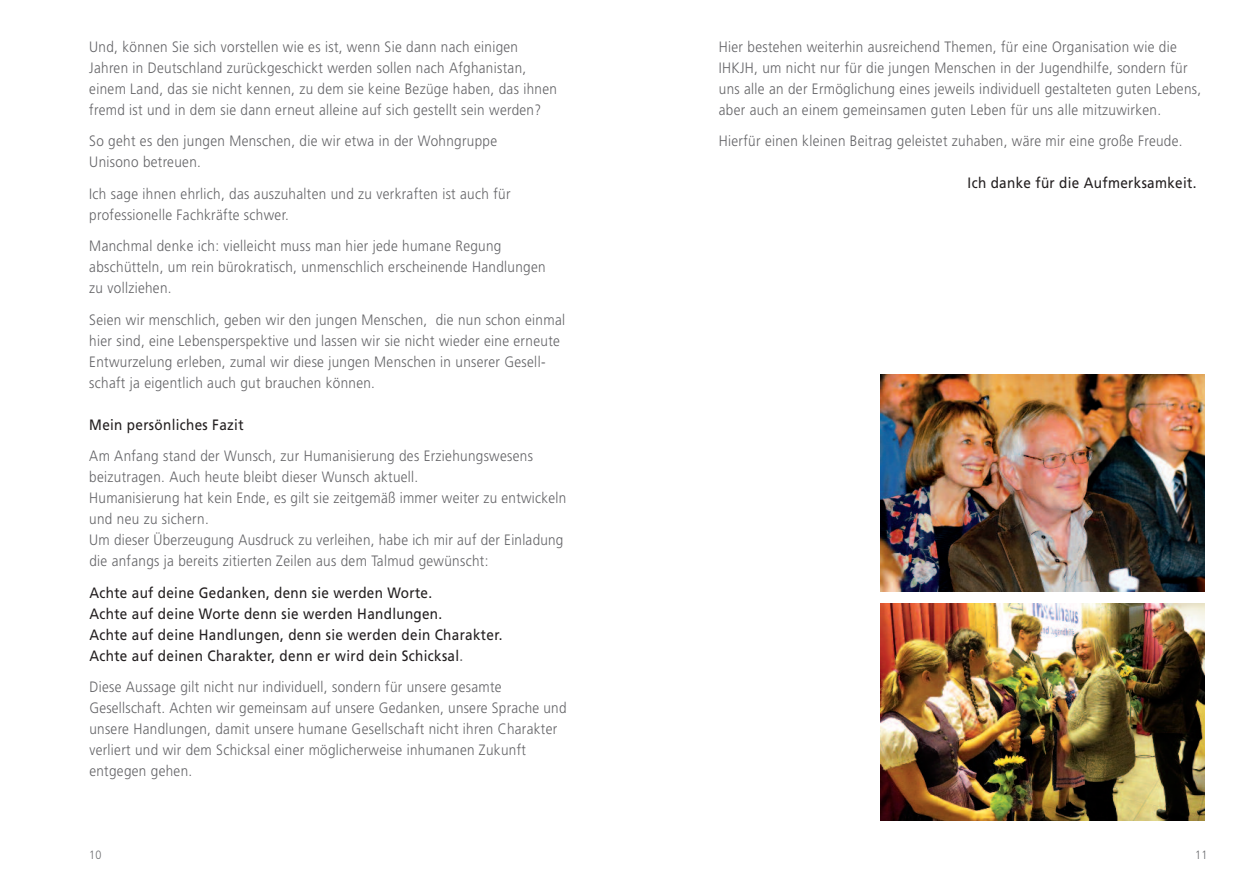
<style>
.page{position:relative;width:1259px;height:893px;background:#fff}
.page>*{position:absolute;margin:0;border:0;box-sizing:border-box;transform-origin:0 0}
.t1{font:300 15px/21px "Frutiger";letter-spacing:.025em;color:#636366;scale:.9 1}
.t2{font:15px/21px "Frutiger";letter-spacing:.025em;color:#231f20;scale:.9 1}
.t3{font:300 12px "Frutiger";color:#6c6d70;scale:.9 1}
.s1{color:#6c6d70}
</style>
<div class="page">
<img style="left:881px;top:374px;width:323px;height:217px">
<img style="left:881px;top:604px;width:323px;height:217px">
<p class="t1" style="left:89px;top:37px;width:521px">Und, können Sie sich vorstellen wie es ist, wenn Sie dann nach einigen Jahren in Deutschland zurückgeschickt werden sollen nach Afghanistan, einem Land, das sie nicht kennen, zu dem sie keine Bezüge haben, das ihnen fremd ist und in dem sie dann erneut alleine auf sich gestellt sein werden?</p>
<p class="t1" style="left:89px;top:132px;width:454px">So geht es den jungen Menschen, die wir etwa in der Wohngruppe<br>Unisono betreuen.</p>
<p class="t1" style="left:89px;top:184px;width:469px">Ich sage ihnen ehrlich, das auszuhalten und zu verkraften ist auch für professionelle Fachkräfte schwer.</p>
<p class="t1" style="left:89px;top:237px;width:508px">Manchmal denke ich: vielleicht muss man hier jede humane Regung abschütteln, um rein bürokratisch, unmenschlich erscheinende Handlungen zu vollziehen.</p>
<p class="t1" style="left:89px;top:310px;width:530px">Seien wir menschlich, geben wir den jungen Menschen, die nun schon einmal hier sind, eine Lebensperspektive und lassen wir sie nicht wieder eine erneute Entwurzelung erleben, zumal wir diese jungen Menschen in unserer Gesell&shy;schaft ja eigentlich auch gut brauchen können.</p>
<p class="t2" style="left:89px;top:415px;width:173px">Mein persönliches Fazit</p>
<p class="t1" style="left:89px;top:447px;width:531px">Am Anfang stand der Wunsch, zur Humanisierung des Erziehungswesens beizutragen. Auch heute bleibt dieser Wunsch aktuell.<br>Humanisierung hat kein Ende, es gilt sie zeitgemäß immer weiter zu entwickeln und neu zu sichern.<br>Um dieser Überzeugung Ausdruck zu verleihen, habe ich mir auf der Einladung die anfangs ja bereits zitierten Zeilen aus dem Talmud gewünscht:</p>
<p class="t2" style="left:89px;top:583px;width:460px">Achte auf deine Gedanken, denn sie werden Worte.<br>Achte auf deine Worte denn sie werden Handlungen.<br>Achte auf deine Handlungen, denn sie werden dein Charakter.<br>Achte auf deinen Charakter, denn er wird dein Schicksal<span class="s1">.</span></p>
<p class="t1" style="left:89px;top:678px;width:532px">Diese Aussage gilt nicht nur individuell, sondern für unsere gesamte Gesellschaft. Achten wir gemeinsam auf unsere Gedanken, unsere Sprache und unsere Handlungen, damit unsere humane Gesellschaft nicht ihren Charakter verliert und wir dem Schicksal einer möglicherweise inhumanen Zukunft entgegen gehen.</p>
<p class="t1" style="left:719px;top:37px;width:537px">Hier bestehen weiterhin ausreichend Themen, für eine Organisation wie die IHKJH, um nicht nur für die jungen Menschen in der Jugendhilfe, sondern für uns alle an der Ermöglichung eines jeweils individuell gestalteten guten Lebens, aber auch an einem gemeinsamen guten Leben für uns alle mitzuwirken.</p>
<p class="t1" style="left:719px;top:132px;width:517px">Hierfür einen kleinen Beitrag geleistet zuhaben, wäre mir eine große Freude.</p>
<p class="t2" style="left:967px;top:174px;width:256px">Ich danke für die Aufmerksamkeit.</p>
<p class="t3" style="left:89px;top:850px;width:15px">10</p>
<p class="t3" style="left:1195px;top:850px;width:15px">11</p>
</div>
